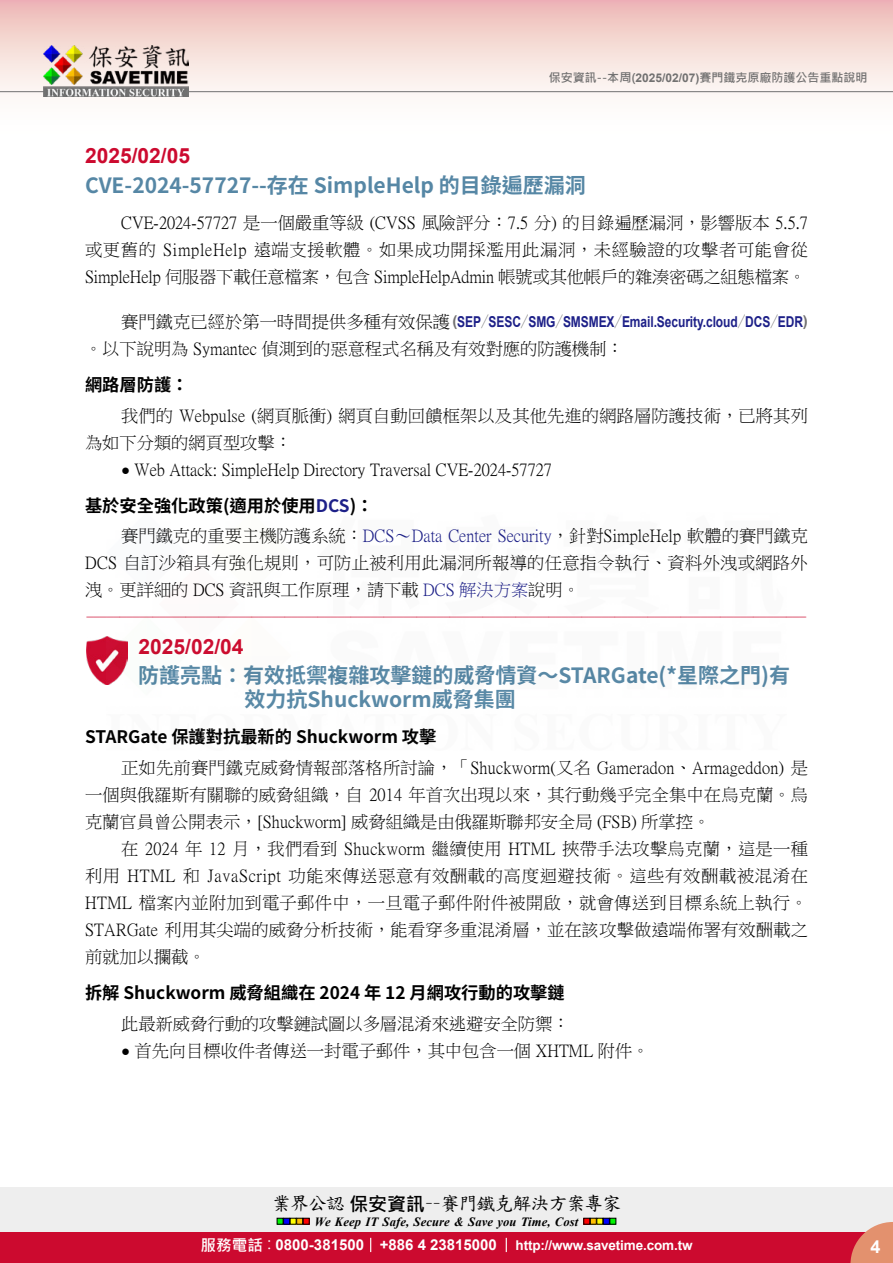
<style>
.page{position:relative;width:893px;height:1263px;background:#fff}
.page>*{position:absolute;margin:0;border:0;box-sizing:border-box;transform-origin:0 0}
.t1{font:700 21px/24px "Source Han Sans TW";color:#5687a5}
.t2{font:700 21px "Arial";color:#cc0a2f}
.t3{font:18.9px "DF Kai Shu SB Estd BF";letter-spacing:-.05em;color:#000}
.t4{font:700 18px "Arial";color:#fff}
.t5{font:17.25px/27px "P Ming Li U";color:#000;text-align:justify}
.t6{font:700 17.25px "Source Han Sans TW";color:#000}
.t7{font:16.5px "DF Kai Shu SB Estd BF";color:#cc0a2f}
.t8{font:700 15px "Arial";letter-spacing:-.005em;color:#1d2088;scale:.8 1}
.t9{font:700 13.5px "Arial";letter-spacing:-.01em;color:#fff}
.t10{font:italic 700 12.6px "Times New Roman";letter-spacing:.005em;color:#000}
.t11{font:700 12px "Microsoft Jheng Hei";color:#727171}
.s1{font-family:"Arial"}
.s2{font-family:"P Ming Li U";font-weight:400;font-size:17.25px;color:#000}
.s3{color:#727171}
.s4{font-family:"Source Han Sans TW";font-weight:800;color:#727171}
.s5{font-family:"Arial";font-size:15px}
.s6{color:#1d2088}
.s7{font-family:"Microsoft Jheng Hei";font-weight:700}
.s8{font-family:"Microsoft Jheng Hei";font-size:15.6px}
.s9{font-family:"Microsoft Jheng Hei";font-weight:400;font-size:15.6px}
.s10{font-size:15px}
</style>
<div class="page">
<div style="left:0;top:1187px;width:893px;height:49px;background:#eee"></div>
<svg style="left:277px;top:1218px;width:32px;height:6px"></svg>
<svg style="left:584px;top:1218px;width:32px;height:6px"></svg>
<div style="left:0;top:1232px;width:893px;height:31px;background:#cc0a2f"></div>
<svg style="left:850px;top:1222px;width:43px;height:41px"></svg>
<svg style="left:370px;top:1238px;width:1px;height:14px"></svg>
<svg style="left:506px;top:1238px;width:1px;height:14px"></svg>
<div style="left:0;top:0;width:893px;height:141px;background:linear-gradient(to bottom,#efc0bb,#fff)"></div>
<hr style="left:0;top:91px;width:893px;height:1px;background:#727171">
<img style="left:44px;top:46px;width:145px;height:51px">
<img style="left:86px;top:637px;width:20px;height:47px">
<img style="left:106px;top:636px;width:22px;height:49px">
<p class="t11" style="left:549px;top:70px;width:320px">保安資訊--本周(<span class="s1">2025/02/07)</span>賽門鐵克原廠防護公告重點說明</p>
<p class="t2" style="left:85px;top:140px;width:107px">2025/02/05</p>
<p class="t1" style="left:85px;top:174px;width:502px">CVE-2024-57727--存在 SimpleHelp 的目錄遍歷漏洞</p>
<p class="t5" style="left:85px;top:209px;width:724px;text-indent:36px">CVE-2024-57727 是一個嚴重等級 (CVSS 風險評分：7.5 分) 的目錄遍歷漏洞，影響版本 5.5.7或更舊的 SimpleHelp 遠端支援軟體。如果成功開採濫用此漏洞，未經驗證的攻擊者可能會從SimpleHelp 伺服器下載任意檔案，包含 SimpleHelpAdmin 帳號或其他帳戶的雜湊密碼之組態檔案。</p>
<p class="t8" style="left:121px;top:311px;width:860px"><span class="s2">賽門鐵克已經於第一時間提供多種有效保護</span><span class="s3">(</span>SEP<span class="s4">／</span>SESC<span class="s4">／</span>SMG<span class="s4">／</span>SMSMEX<span class="s4">／</span>Email.Security.cloud<span class="s4">／</span>DCS<span class="s4">／</span>EDR<span class="s3">)</span></p>
<p class="t5" style="left:85px;top:335px;width:540px">。以下說明為 Symantec 偵測到的惡意程式名稱及有效對應的防護機制：</p>
<p class="t6" style="left:85px;top:375px;width:105px">網路層防護：</p>
<p class="t5" style="left:85px;top:402px;width:724px;text-indent:36px">我們的 Webpulse (網頁脈衝) 網頁自動回饋框架以及其他先進的網路層防護技術，已將其列為如下分類的網頁型攻擊：</p>
<p class="t5" style="left:121px;top:456px;width:432px"><span class="s5">●</span> Web Attack: SimpleHelp Directory Traversal CVE-2024-57727</p>
<p class="t6" style="left:85px;top:495px;width:290px">基於安全強化政策(適用於使用<span class="s6">DCS</span>)：</p>
<p class="t5" style="left:85px;top:523px;width:724px;text-indent:36px">賽門鐵克的重要主機防護系統：<span class="s6">DCS～Data Center Security</span>，針對SimpleHelp 軟體的賽門鐵克DCS 自訂沙箱具有強化規則，可防止被利用此漏洞所報導的任意指令執行、資料外洩或網路外洩。更詳細的 DCS 資訊與工作原理，請下載 <span class="s6">DCS 解決方案</span>說明。</p>
<p class="t7" style="left:86px;top:609px;width:723px">-------------------------------------------------------------------------------------------------------------</p>
<p class="t2" style="left:138px;top:631px;width:107px">2025/02/04</p>
<p class="t1" style="left:244px;top:663px;width:547px;text-indent:-106px">防護亮點：有效抵禦複雜攻擊鏈的威脅情資～STARGate(*星際之門)有效力抗Shuckworm威脅集團</p>
<p class="t6" style="left:85px;top:727px;width:353px">STARGate 保護對抗最新的 Shuckworm 攻擊</p>
<p class="t5" style="left:85px;top:754px;width:725px;text-indent:36px">正如先前賽門鐵克威脅情報部落格所討論，「Shuckworm(又名 Gameradon、Armageddon) 是一個與俄羅斯有關聯的威脅組織，自 2014 年首次出現以來，其行動幾乎完全集中在烏克蘭。烏克蘭官員曾公開表示，[Shuckworm] 威脅組織是由俄羅斯聯邦安全局 (FSB) 所掌控。</p>
<p class="t5" style="left:85px;top:835px;width:724px;text-indent:36px">在 2024 年 12 月，我們看到 Shuckworm 繼續使用 HTML 挾帶手法攻擊烏克蘭，這是一種利用 HTML 和 JavaScript 功能來傳送惡意有效酬載的高度迴避技術。這些有效酬載被混淆在HTML 檔案內並附加到電子郵件中，一旦電子郵件附件被開啟，就會傳送到目標系統上執行。STARGate 利用其尖端的威脅分析技術，能看穿多重混淆層，並在該攻擊做遠端佈署有效酬載之前就加以攔截。</p>
<p class="t6" style="left:85px;top:983px;width:481px">拆解 Shuckworm 威脅組織在 2024 年 12 月網攻行動的攻擊鏈</p>
<p class="t5" style="left:121px;top:1010px;width:450px">此最新威脅行動的攻擊鏈試圖以多層混淆來逃避安全防禦：</p>
<p class="t5" style="left:121px;top:1037px;width:530px"><span class="s5">●</span> 首先向目標收件者傳送一封電子郵件，其中包含一個 XHTML 附件。</p>
<p class="t3" style="left:272px;top:1194px;width:351px">業界公認<span class="s7">保安資訊</span>－－賽門鐵克解決方案專家</p>
<p class="t10" style="left:315px;top:1212px;width:265px">We Keep IT Safe, Secure &amp; Save you Time, Cost</p>
<p class="t9" style="left:200px;top:1235px;width:494px"><span class="s8">服務電話</span><span class="s9">：</span><span class="s10">0800-381500 +886 4 23815000</span> http://www.savetime.com.tw</p>
<p class="t4" style="left:870px;top:1234px;width:12px">4</p>
</div>
